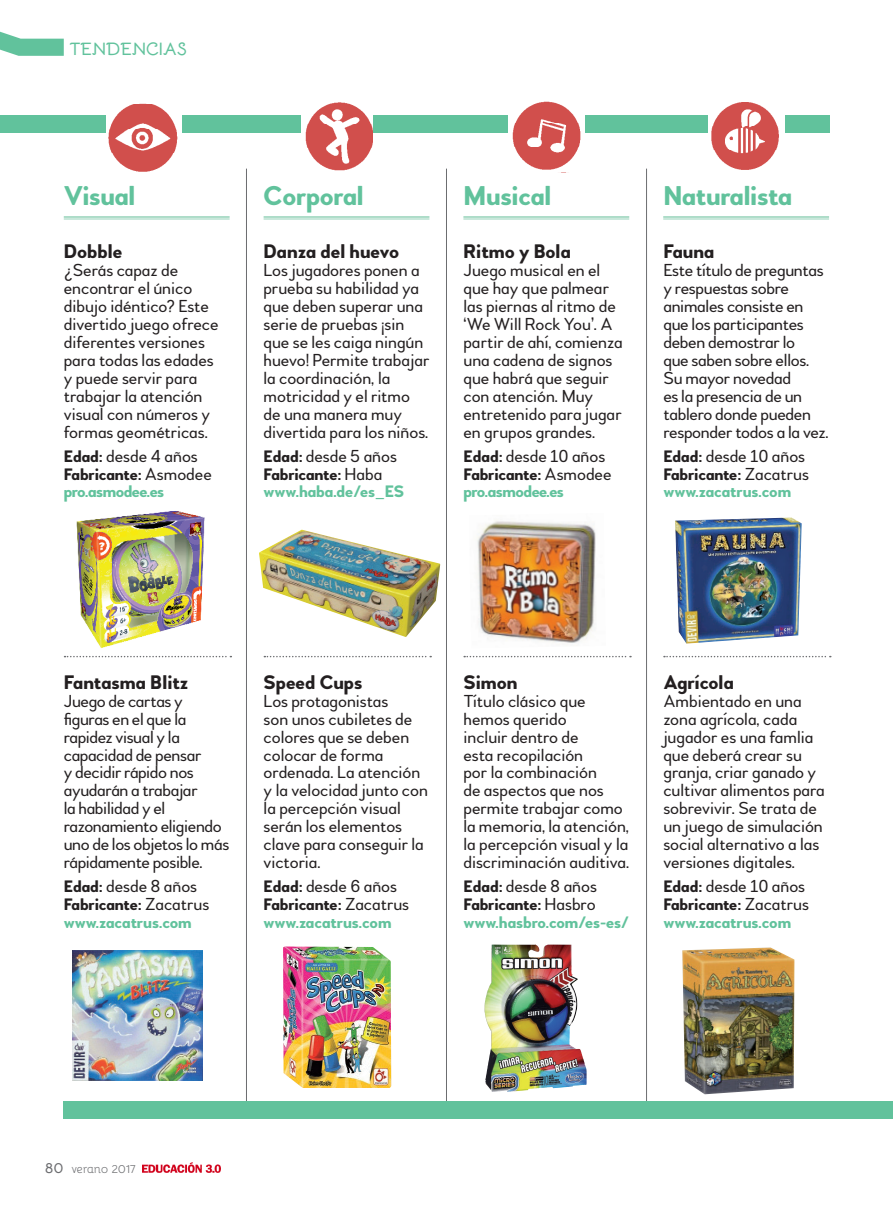
<style>
.page{position:relative;width:893px;height:1212px;background:#fff}
.page>*{position:absolute;margin:0;border:0;box-sizing:border-box;transform-origin:0 0}
.tend-despiece-titula{font:700 27px "Woodford Bourne";letter-spacing:-.01em;color:#61c29c}
.nombre-juego-borrar{font:700 19.5px "Woodford Bourne";color:#231f20}
.t1{font:700 18px "Bellota";letter-spacing:-.01em;color:#61c29c}
.tend-despiece-texto{font:17.25px/18px "Woodford Bourne";color:#231f20}
.tend-despiece-texto-2{font:17.25px/18px "Woodford Bourne";letter-spacing:-.02em;color:#231f20}
.tend-despiece-texto-3{font:700 16.5px "Woodford Bourne";letter-spacing:-.01em;color:#231f20}
.tend-ficha-web{font:700 16.5px "Woodford Bourne";letter-spacing:-.005em;color:#61c29c}
.tend-ficha-web-2{font:700 16.5px "Woodford Bourne";letter-spacing:-.03em;color:#61c29c}
.t2{font:12px "Bellota";letter-spacing:-.025em;color:#6c6d70}
.s1{font-weight:700;font-size:16.5px}
.s2{font-weight:400;font-size:17.25px}
.s3{font-weight:700;font-size:15px}
</style>
<div class="page">
<svg style="left:0;top:31px;width:64px;height:25px"></svg>
<img style="left:143px;top:1162px;width:77px;height:11px">
<hr style="left:446px;top:169px;width:1px;height:932px;background:#6c6d70">
<hr style="left:646px;top:169px;width:1px;height:932px;background:#6c6d70">
<hr style="left:246px;top:169px;width:1px;height:932px;background:#6c6d70">
<div style="left:0;top:115px;width:829px;height:18px;background:#61c29c"></div>
<div style="left:64px;top:1101px;width:829px;height:18px;background:#61c29c"></div>
<img style="left:509px;top:101px;width:75px;height:72px">
<img style="left:106px;top:103px;width:76px;height:69px">
<img style="left:708px;top:102px;width:76px;height:68px">
<img style="left:302px;top:102px;width:71px;height:69px">
<img style="left:64px;top:511px;width:141px;height:145px">
<img style="left:72px;top:950px;width:130px;height:130px">
<img style="left:259px;top:530px;width:181px;height:107px">
<img style="left:283px;top:946px;width:108px;height:142px">
<img style="left:477px;top:521px;width:119px;height:122px">
<img style="left:484px;top:944px;width:51px;height:140px">
<img style="left:682px;top:947px;width:112px;height:147px">
<img style="left:675px;top:517px;width:127px;height:127px">
<svg style="left:65px;top:656px;width:166px;height:1px"></svg>
<svg style="left:264px;top:656px;width:167px;height:1px"></svg>
<svg style="left:464px;top:656px;width:167px;height:1px"></svg>
<svg style="left:664px;top:656px;width:167px;height:1px"></svg>
<hr style="left:64px;top:216px;width:166px;height:2px;background:#94d2b8">
<hr style="left:64px;top:219px;width:166px;height:1px;background:#94d2b8">
<hr style="left:264px;top:216px;width:165px;height:2px;background:#94d2b8">
<hr style="left:264px;top:219px;width:165px;height:1px;background:#94d2b8">
<hr style="left:463px;top:216px;width:166px;height:2px;background:#94d2b8">
<hr style="left:463px;top:219px;width:166px;height:1px;background:#94d2b8">
<hr style="left:663px;top:216px;width:166px;height:2px;background:#94d2b8">
<hr style="left:663px;top:219px;width:166px;height:1px;background:#94d2b8">
<p class="t1" style="left:69px;top:35px;width:120px">TENDENCIAS</p>
<p class="tend-despiece-titula" style="left:64px;top:179px;width:73px">Visual</p>
<p class="tend-despiece-titula" style="left:264px;top:179px;width:102px">Corporal</p>
<p class="tend-despiece-titula" style="left:463px;top:179px;width:89px">Musical</p>
<p class="tend-despiece-titula" style="left:663px;top:179px;width:130px">Naturalista</p>
<p class="nombre-juego-borrar" style="left:64px;top:240px;width:60px">Dobble</p>
<p class="tend-despiece-texto" style="left:64px;top:262px;width:156px">¿Serás capaz de encontrar el único dibujo idéntico? Este divertido juego ofrece diferentes versiones para todas las edades y puede servir para trabajar la atención visual con números y formas geométricas.</p>
<p class="tend-despiece-texto" style="left:64px;top:447px;width:136px"><span class="s1">Edad:</span> desde 4 años</p>
<p class="tend-despiece-texto-3" style="left:64px;top:464px;width:150px">Fabricante: <span class="s2">Asmodee</span></p>
<p class="tend-ficha-web-2" style="left:64px;top:482px;width:102px">pro.asmodee.es</p>
<p class="nombre-juego-borrar" style="left:264px;top:240px;width:137px">Danza del huevo</p>
<p class="tend-despiece-texto" style="left:264px;top:262px;width:167px">Los jugadores ponen a prueba su habilidad ya que deben superar una serie de pruebas ¡sin que se les caiga ningún huevo! Permite trabajar la coordinación, la motricidad y el ritmo de una manera muy divertida para los niños.</p>
<p class="tend-despiece-texto" style="left:264px;top:447px;width:135px"><span class="s1">Edad:</span> desde 5 años</p>
<p class="tend-despiece-texto-3" style="left:264px;top:464px;width:120px">Fabricante: <span class="s2">Haba</span></p>
<p class="tend-ficha-web" style="left:264px;top:482px;width:142px">www.haba.de/es_ES</p>
<p class="nombre-juego-borrar" style="left:463px;top:240px;width:109px">Ritmo y Bola</p>
<p class="tend-despiece-texto" style="left:463px;top:262px;width:161px">Juego musical en el que hay que palmear las piernas al ritmo de ‘We Will Rock You’. A partir de ahí, comienza una cadena de signos que habrá que seguir con atención. Muy entretenido para jugar en grupos grandes.</p>
<p class="tend-despiece-texto" style="left:463px;top:447px;width:143px"><span class="s1">Edad:</span> desde 10 años</p>
<p class="tend-despiece-texto-3" style="left:463px;top:464px;width:150px">Fabricante: <span class="s2">Asmodee</span></p>
<p class="tend-ficha-web-2" style="left:463px;top:482px;width:102px">pro.asmodee.es</p>
<p class="nombre-juego-borrar" style="left:663px;top:240px;width:53px">Fauna</p>
<p class="tend-despiece-texto" style="left:663px;top:262px;width:167px">Este título de preguntas y respuestas sobre animales consiste en que los participantes deben demostrar lo<br>que saben sobre ellos.<br>Su mayor novedad<br>es la presencia de un tablero donde pueden responder todos a la vez.</p>
<p class="tend-despiece-texto" style="left:663px;top:447px;width:143px"><span class="s1">Edad:</span> desde 10 años</p>
<p class="tend-despiece-texto-3" style="left:663px;top:464px;width:147px">Fabricante: <span class="s2">Zacatrus</span></p>
<p class="tend-ficha-web" style="left:663px;top:482px;width:129px">www.zacatrus.com</p>
<p class="nombre-juego-borrar" style="left:64px;top:670px;width:126px">Fantasma Blitz</p>
<p class="tend-despiece-texto-2" style="left:64px;top:692px;width:167px">Juego de cartas y figuras en el que la rapidez visual y la capacidad de pensar<br>y decidir rápido nos ayudarán a trabajar<br>la habilidad y el razonamiento eligiendo uno de los objetos lo más rápidamente posible.</p>
<p class="tend-despiece-texto" style="left:64px;top:877px;width:135px"><span class="s1">Edad:</span> desde 8 años</p>
<p class="tend-despiece-texto-3" style="left:64px;top:894px;width:147px">Fabricante: <span class="s2">Zacatrus</span></p>
<p class="tend-ficha-web" style="left:64px;top:912px;width:129px">www.zacatrus.com</p>
<p class="nombre-juego-borrar" style="left:264px;top:670px;width:100px">Speed Cups</p>
<p class="tend-despiece-texto" style="left:264px;top:692px;width:166px">Los protagonistas<br>son unos cubiletes de colores que se deben colocar de forma ordenada. La atención y la velocidad junto con la percepción visual serán los elementos clave para conseguir la victoria.</p>
<p class="tend-despiece-texto" style="left:264px;top:877px;width:135px"><span class="s1">Edad:</span> desde 6 años</p>
<p class="tend-despiece-texto-3" style="left:264px;top:894px;width:147px">Fabricante: <span class="s2">Zacatrus</span></p>
<p class="tend-ficha-web" style="left:264px;top:912px;width:129px">www.zacatrus.com</p>
<p class="nombre-juego-borrar" style="left:463px;top:670px;width:56px">Simon</p>
<p class="tend-despiece-texto" style="left:463px;top:692px;width:167px">Título clásico que hemos querido<br>incluir dentro de<br>esta recopilación<br>por la combinación<br>de aspectos que nos permite trabajar como la memoria, la atención, la percepción visual y la discriminación auditiva.</p>
<p class="tend-despiece-texto" style="left:463px;top:877px;width:135px"><span class="s1">Edad:</span> desde 8 años</p>
<p class="tend-despiece-texto-3" style="left:463px;top:894px;width:134px">Fabricante: <span class="s2">Hasbro</span></p>
<p class="tend-ficha-web" style="left:463px;top:912px;width:167px">www.hasbro.com/es-es/</p>
<p class="nombre-juego-borrar" style="left:663px;top:670px;width:72px">Agrícola</p>
<p class="tend-despiece-texto" style="left:663px;top:692px;width:163px">Ambientado en una zona agrícola, cada jugador es una famlia que deberá crear su granja, criar ganado y cultivar alimentos para sobrevivir. Se trata de un juego de simulación social alternativo a las versiones digitales.</p>
<p class="tend-despiece-texto" style="left:663px;top:877px;width:143px"><span class="s1">Edad:</span> desde 10 años</p>
<p class="tend-despiece-texto-3" style="left:663px;top:894px;width:147px">Fabricante: <span class="s2">Zacatrus</span></p>
<p class="tend-ficha-web" style="left:663px;top:912px;width:129px">www.zacatrus.com</p>
<p class="t2" style="left:45px;top:1159px;width:92px"><span class="s3">80</span> verano 2017</p>
</div>
